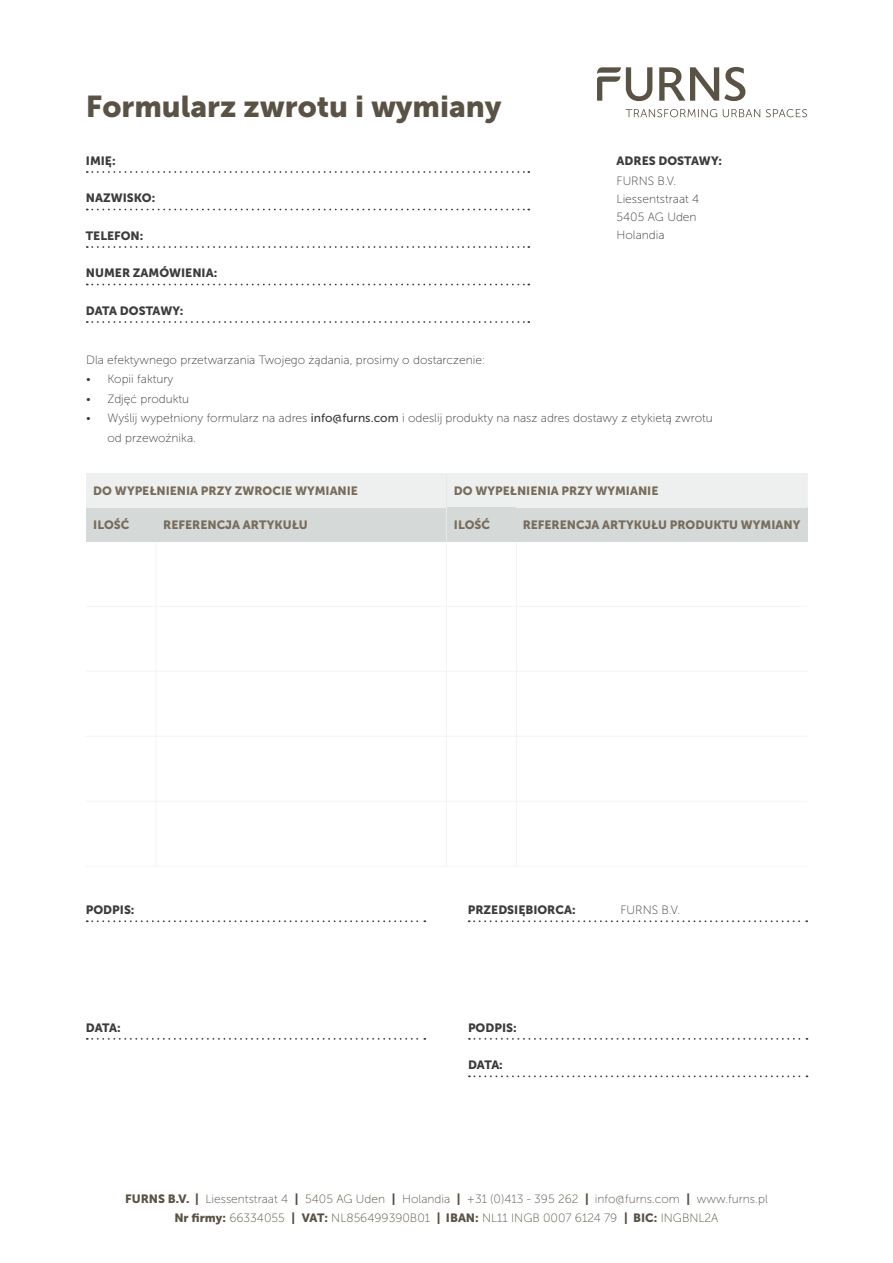
<style>
.page{position:relative;width:893px;height:1263px;background:#fff}
.page>*{position:absolute;margin:0;border:0;box-sizing:border-box;transform-origin:0 0}
.t1{font:30px "Museo Sans 900";color:#5b5246}
.t2{font:12px/18px "Museo Sans 100";color:#3c3c3b}
.t3{font:12px/19.5px "Museo Sans 100";color:#5b5246;text-align:center}
.t4{font:12px "Museo Sans 900";color:#786c5c}
.t5{font:12px "Museo Sans 900";color:#3c3c3b}
.s1{font-family:"Museo Sans 500"}
.s2{font-family:"Museo Sans 900"}
</style>
<div class="page">
<div style="left:86px;top:508px;width:721px;height:34px;background:#d5dad9"></div>
<hr style="left:155px;top:542px;width:1px;height:324px;background:#f3f5f4">
<hr style="left:446px;top:542px;width:1px;height:324px;background:#f3f5f4">
<hr style="left:516px;top:542px;width:1px;height:324px;background:#f3f5f4">
<hr style="left:86px;top:606px;width:721px;height:1px;background:#f3f5f4">
<hr style="left:86px;top:671px;width:721px;height:1px;background:#f3f5f4">
<hr style="left:86px;top:736px;width:721px;height:1px;background:#f3f5f4">
<hr style="left:86px;top:801px;width:721px;height:1px;background:#f3f5f4">
<hr style="left:86px;top:866px;width:721px;height:1px;background:#f3f5f4">
<div style="left:86px;top:474px;width:360px;height:34px;background:#eef0f0"></div>
<div style="left:446px;top:474px;width:361px;height:34px;background:#eef0f0"></div>
<svg style="left:87px;top:171px;width:442px;height:2px"></svg>
<svg style="left:87px;top:209px;width:442px;height:1px"></svg>
<svg style="left:87px;top:246px;width:442px;height:2px"></svg>
<svg style="left:87px;top:284px;width:442px;height:1px"></svg>
<svg style="left:87px;top:321px;width:442px;height:2px"></svg>
<svg style="left:87px;top:920px;width:338px;height:2px"></svg>
<svg style="left:87px;top:1038px;width:338px;height:2px"></svg>
<svg style="left:469px;top:1038px;width:338px;height:2px"></svg>
<svg style="left:469px;top:1075px;width:338px;height:2px"></svg>
<svg style="left:469px;top:920px;width:338px;height:2px"></svg>
<svg style="left:626px;top:109px;width:181px;height:8px"></svg>
<svg style="left:659px;top:67px;width:86px;height:34px"></svg>
<svg style="left:597px;top:67px;width:55px;height:34px"></svg>
<hr style="left:446px;top:474px;width:1px;height:68px;background:#e6e9e8">
<h1 class="t1" style="left:86px;top:90px;width:417px">Formularz zwrotu i wymiany</h1>
<p class="t5" style="left:86px;top:154px;width:31px">IMIĘ:</p>
<p class="t5" style="left:86px;top:191px;width:71px">NAZWISKO:</p>
<p class="t5" style="left:86px;top:229px;width:59px">TELEFON:</p>
<p class="t5" style="left:86px;top:266px;width:133px">NUMER ZAMÓWIENIA:</p>
<p class="t5" style="left:86px;top:304px;width:99px">DATA DOSTAWY:</p>
<p class="t5" style="left:617px;top:154px;width:107px">ADRES DOSTAWY:</p>
<p class="t2" style="left:617px;top:172px;width:84px">FURNS B.V.<br>Liessentstraat 4<br>5405 AG Uden<br>Holandia</p>
<p class="t2" style="left:86px;top:351px;width:401px">Dla efektywnego przetwarzania Twojego żądania, prosimy o dostarczenie:</p>
<p class="t2" style="left:86px;top:370px;width:89px">• Kopii faktury</p>
<p class="t2" style="left:86px;top:390px;width:105px">• Zdjęć produktu</p>
<p class="t2" style="left:107px;top:409px;width:607px;line-height:19.5px;text-indent:-21px">• Wyślij wypełniony formularz na adres <span class="s1">info@furns.com</span> i odeslij produkty na nasz adres dostawy z etykietą zwrotu od przewoźnika.</p>
<p class="t4" style="left:93px;top:484px;width:266px">DO WYPEŁNIENIA PRZY ZWROCIE WYMIANIE</p>
<p class="t4" style="left:454px;top:484px;width:206px">DO WYPEŁNIENIA PRZY WYMIANIE</p>
<p class="t4" style="left:454px;top:518px;width:38px">ILOŚĆ</p>
<p class="t4" style="left:93px;top:518px;width:38px">ILOŚĆ</p>
<p class="t4" style="left:163px;top:518px;width:146px">REFERENCJA ARTYKUŁU</p>
<p class="t4" style="left:523px;top:518px;width:279px">REFERENCJA ARTYKUŁU PRODUKTU WYMIANY</p>
<p class="t5" style="left:86px;top:903px;width:50px">PODPIS:</p>
<p class="t5" style="left:468px;top:903px;width:109px">PRZEDSIĘBIORCA:</p>
<p class="t5" style="left:86px;top:1020px;width:36px">DATA:</p>
<p class="t5" style="left:468px;top:1020px;width:50px">PODPIS:</p>
<p class="t5" style="left:468px;top:1058px;width:36px">DATA:</p>
<p class="t2" style="left:621px;top:901px;width:61px">FURNS B.V.</p>
<p class="t3" style="left:125px;top:1189px;width:644px"><span class="s2">FURNS B.V. |</span> Liessentstraat 4 <span class="s2">|</span> 5405 AG Uden <span class="s2">|</span> Holandia <span class="s2">|</span> +31 (0)413 - 395 262 <span class="s2">|</span> info@furns.com <span class="s2">|</span> www.furns.pl<br><span class="s2">Nr firmy:</span> 66334055 <span class="s2">| VAT:</span> NL856499390B01 <span class="s2">| IBAN:</span> NL11 INGB 0007 6124 79 <span class="s2">| BIC:</span> INGBNL2A</p>
</div>
